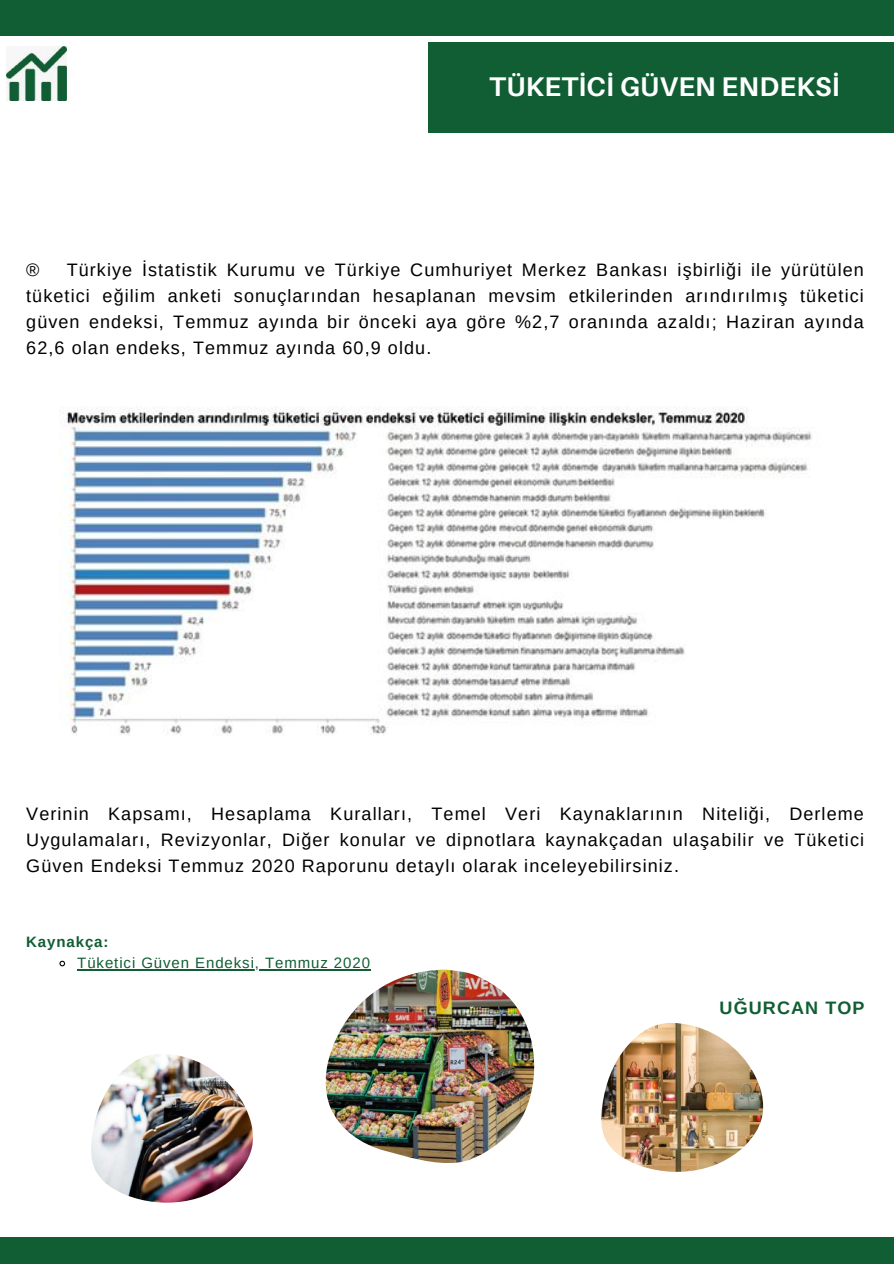
<style>
.page{position:relative;width:894px;height:1264px;background:#fff}
.page>*{position:absolute;margin:0;border:0;box-sizing:border-box;transform-origin:0 0}
.t1{font:700 27px "Aileron";letter-spacing:.01em;color:#fff}
.t2{font:18px/26px "Arimo";letter-spacing:.06em;color:#000;text-align:justify}
.t3{font:700 18px "Arimo";letter-spacing:.06em;color:#115e34}
.t4{font:15px "Arimo";letter-spacing:.06em;color:#115e34}
.t5{font:700 15px "Arimo";letter-spacing:.06em;color:#115e34}
</style>
<div class="page">
<div style="left:0;top:1236px;width:893px;height:27px;background:#115e34"></div>
<div style="left:0;top:0;width:893px;height:36px;background:#115e34"></div>
<div style="left:427px;top:43px;width:466px;height:90px;background:#115e34"></div>
<img style="left:7px;top:46px;width:59px;height:54px">
<svg style="left:59px;top:960px;width:7px;height:7px"></svg>
<hr style="left:77px;top:969px;width:294px;height:1px;background:#115e34">
<img style="left:59px;top:406px;width:753px;height:330px">
<img style="left:325px;top:969px;width:209px;height:193px">
<img style="left:91px;top:1054px;width:162px;height:148px">
<img style="left:601px;top:1023px;width:162px;height:148px">
<h1 class="t1" style="left:489px;top:70px;width:352px">TÜKETİCİ GÜVEN ENDEKSİ</h1>
<p class="t2" style="left:26px;top:257px;width:839px;text-indent:40px">Türkiye İstatistik Kurumu ve Türkiye Cumhuriyet Merkez Bankası işbirliği ile yürütülen tüketici eğilim anketi sonuçlarından hesaplanan mevsim etkilerinden arındırılmış tüketici güven endeksi, Temmuz ayında bir önceki aya göre %2,7 oranında azaldı; Haziran ayında 62,6 olan endeks, Temmuz ayında 60,9 oldu.</p>
<p class="t2" style="left:26px;top:257px;width:15px">®</p>
<p class="t2" style="left:26px;top:801px;width:839px">Verinin Kapsamı, Hesaplama Kuralları, Temel Veri Kaynaklarının Niteliği, Derleme Uygulamaları, Revizyonlar, Diğer konular ve dipnotlara kaynakçadan ulaşabilir ve Tüketici Güven Endeksi Temmuz 2020 Raporunu detaylı olarak inceleyebilirsiniz.</p>
<p class="t5" style="left:26px;top:933px;width:84px">Kaynakça:</p>
<p class="t4" style="left:77px;top:954px;width:294px">Tüketici Güven Endeksi, Temmuz 2020</p>
<p class="t3" style="left:719px;top:997px;width:146px">UĞURCAN TOP</p>
</div>
